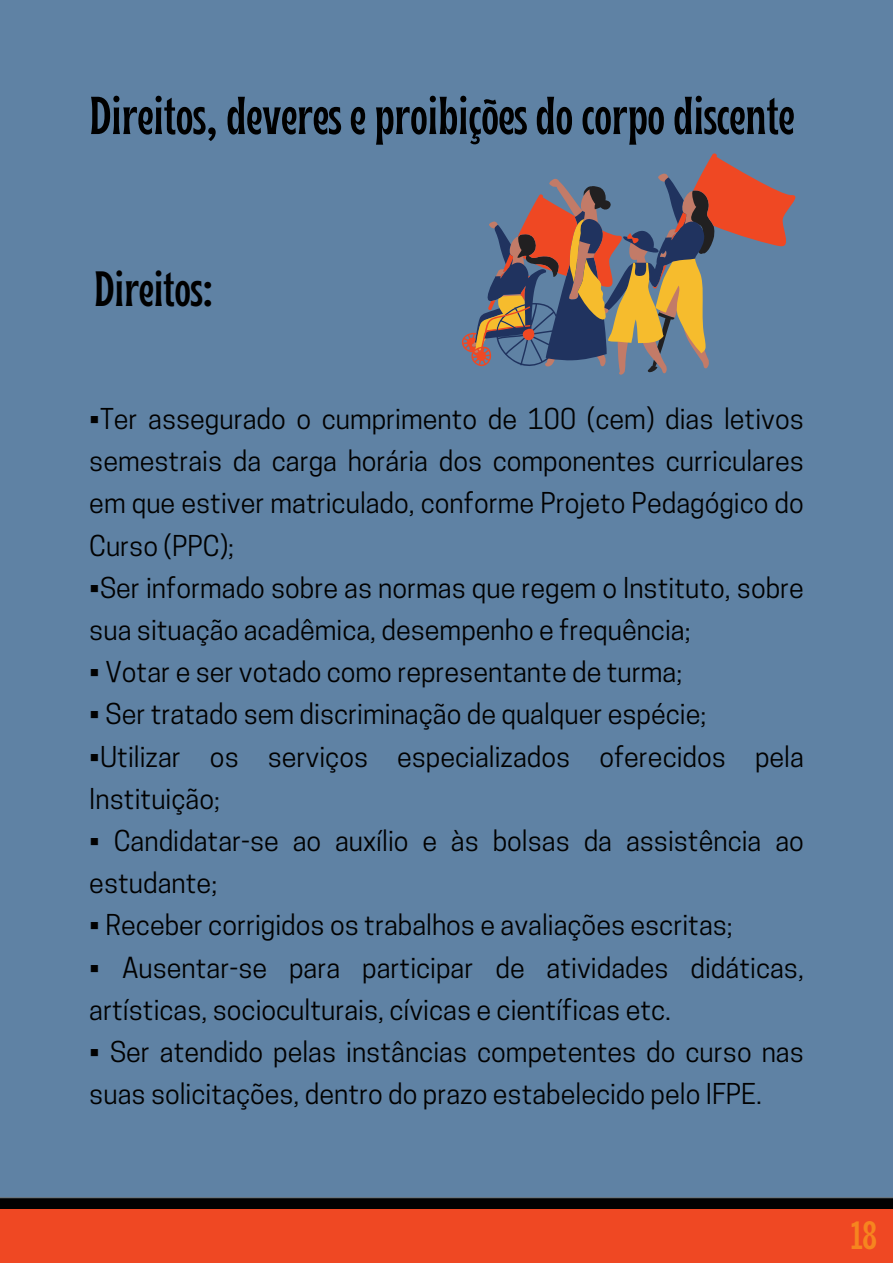
<style>
.page{position:relative;width:893px;height:1263px;background:#5f82a4}
.page>*{position:absolute;margin:0;border:0;box-sizing:border-box;transform-origin:0 0}
.t1{font:700 condensed 53.25px "Brice";color:#000}
.t2{font:700 condensed 49.5px "Brice";color:#000}
.t3{font:700 condensed 39.38px "Brice";color:#f6851f}
.t4{font:27px/42.2px "Cooper Hewitt";color:#010101}
</style>
<div class="page">
<svg style="left:0;top:1197px;width:893px;height:12px;background:#0c0d0e"></svg>
<div style="left:0;top:1209px;width:893px;height:54px;background:#ef4823"></div>
<svg style="left:461px;top:153px;width:335px;height:222px"></svg>
<h1 class="t1" style="left:89px;top:94px;width:706px">Direitos, deveres e proibições do corpo discente</h1>
<h2 class="t2" style="left:94px;top:268px;width:121px">Direitos:</h2>
<p class="t4" style="left:89px;top:401px;width:716px;text-align:justify">•Ter assegurado o cumprimento de 100 (cem) dias letivos semestrais da carga horária dos componentes curriculares em que estiver matriculado, conforme Projeto Pedagógico do Curso (PPC);</p>
<p class="t4" style="left:89px;top:570px;width:716px">•Ser informado sobre as normas que regem o Instituto, sobre sua situação acadêmica, desempenho e frequência;</p>
<p class="t4" style="left:89px;top:654px;width:594px">• Votar e ser votado como representante de turma;</p>
<p class="t4" style="left:89px;top:696px;width:618px">• Ser tratado sem discriminação de qualquer espécie;</p>
<p class="t4" style="left:89px;top:739px;width:716px">•Utilizar os serviços especializados oferecidos pela<br>Instituição;</p>
<p class="t4" style="left:89px;top:823px;width:716px">• Candidatar-se ao auxílio e às bolsas da assistência ao estudante;</p>
<p class="t4" style="left:89px;top:907px;width:645px">• Receber corrigidos os trabalhos e avaliações escritas;</p>
<p class="t4" style="left:89px;top:950px;width:716px">• Ausentar-se para participar de atividades didáticas, artísticas, socioculturais, cívicas e científicas etc.</p>
<p class="t4" style="left:89px;top:1034px;width:716px">• Ser atendido pelas instâncias competentes do curso nas suas solicitações, dentro do prazo estabelecido pelo IFPE.</p>
<h3 class="t3" style="left:851px;top:1219px;width:28px">18</h3>
</div>
